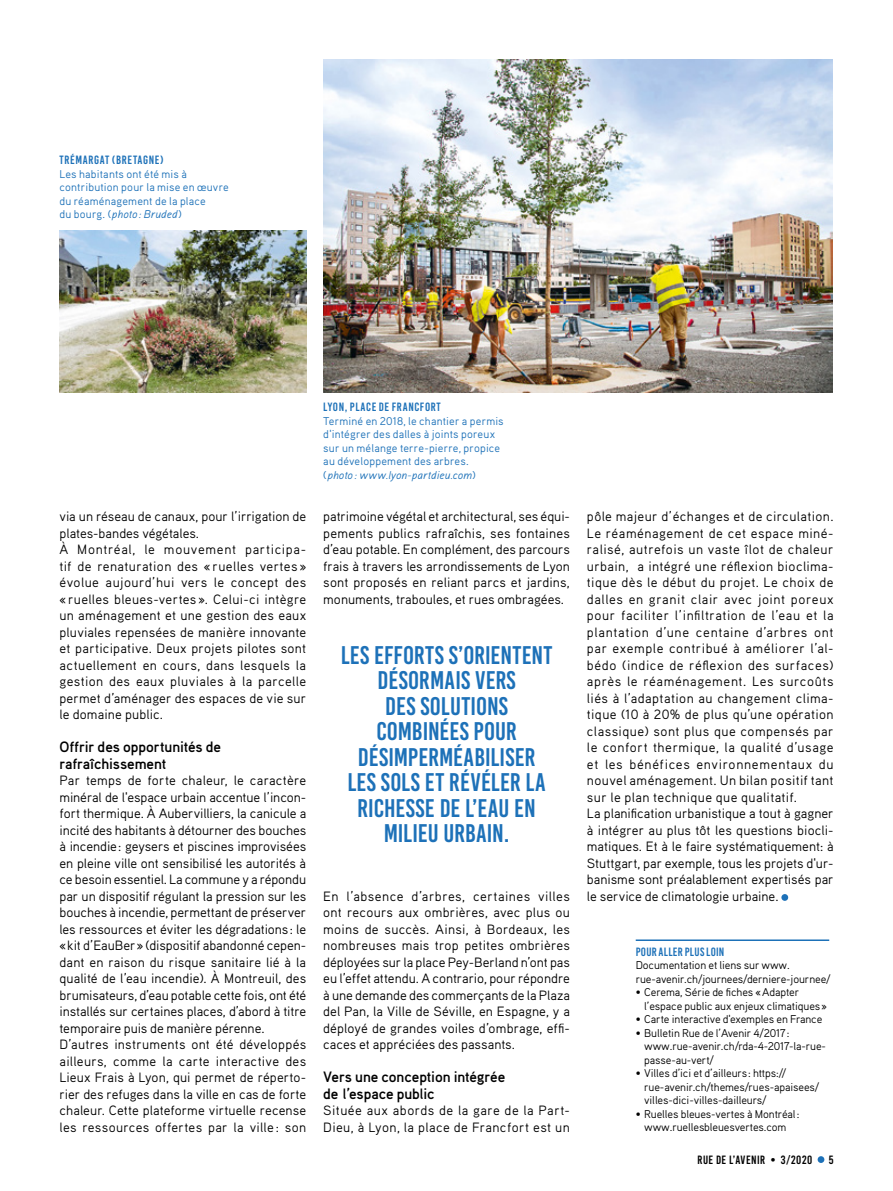
<style>
.page{position:relative;width:893px;height:1191px;background:#fff}
.page>*{position:absolute;margin:0;border:0;box-sizing:border-box;transform-origin:0 0}
.exergue_17_centré{font:25.5px/25.5px "Bebas Kai";letter-spacing:.005em;color:#1d71b8;text-align:center}
._05_soustitres_10{font:700 15px/16.5px "Aaux Pro";letter-spacing:-.005em;color:#000}
._01_texte_courant_sm{font:13.5px/16.5px "Aaux Pro";letter-spacing:.005em;color:#000;text-align:justify}
._01_texte_courant_sm-2{font:13.5px/16.5px "Aaux Pro";letter-spacing:.03em;color:#000}
._06_légende_titre_ca{font:12px "Bebas Kai";letter-spacing:.05em;color:#1d71b8}
.t1{font:12px "Bebas Kai";letter-spacing:.035em;color:#000}
._06_légende_titre_ca-2{font:12px "Bebas Kai";letter-spacing:.025em;color:#1d71b8}
._06_légende_bleu{font:11.25px/13.5px "Aaux Pro";letter-spacing:-.01em;color:#000}
._06_légende_bleu-2{font:11.25px/13.5px "Aaux Pro";letter-spacing:.015em;color:#1d71b8}
.s1{font-style:italic}
</style>
<div class="page">
<div style="left:818px;top:1156px;width:6px;height:7px;background:#1d71b8;border-radius:50%"></div>
<img style="left:323px;top:59px;width:509px;height:333px">
<hr style="left:636px;top:939px;width:193px;height:2px;background:#1d71b8">
<div style="left:781px;top:894px;width:7px;height:7px;background:#1d71b8;border-radius:50%"></div>
<img style="left:60px;top:231px;width:246px;height:161px">
<p class="_06_légende_titre_ca" style="left:60px;top:154px;width:106px">TRÉMARGAT (BRETAGNE)</p>
<p class="_06_légende_bleu-2" style="left:60px;top:167px;width:171px">Les habitants ont été mis à contribution pour la mise en œuvre du réaménagement de la place<br>du bourg. (<span class="s1">photo : Bruded</span>)</p>
<p class="_01_texte_courant_sm" style="left:60px;top:508px;width:248px">via un réseau de canaux, pour l’irrigation de plates-bandes végétales.</p>
<p class="_01_texte_courant_sm" style="left:60px;top:541px;width:248px">À Montréal, le mouvement participa&shy;tif de renaturation des « ruelles vertes » évolue aujourd’hui vers le concept des « ruelles bleues-vertes ». Celui-ci intègre un aménagement et une gestion des eaux pluviales repensées de manière innovante et participative. Deux projets pilotes sont actuellement en cours, dans lesquels la gestion des eaux pluviales à la parcelle permet d’aménager des espaces de vie sur le domaine public.</p>
<p class="_05_soustitres_10" style="left:60px;top:738px;width:163px">Offrir des opportunités de rafraîchissement</p>
<p class="_01_texte_courant_sm" style="left:60px;top:772px;width:248px">Par temps de forte chaleur, le caractère minéral de l'espace urbain accentue l’incon&shy;fort thermique. À Aubervilliers, la canicule a incité des habitants à détourner des bouches à incendie: geysers et piscines improvisées en pleine ville ont sensibilisé les autorités à ce besoin essentiel. La commune y a répondu par un dispositif régulant la pression sur les bouches à incendie, permettant de préserver les ressources et éviter les dégradations: le «kit d’EauBer» (dispositif abandonné cepen&shy;dant en raison du risque sanitaire lié à la qualité de l’eau incendie). À Montreuil, des brumisateurs, d’eau potable cette fois, ont été installés sur certaines places, d’abord à titre temporaire puis de manière pérenne.</p>
<p class="_01_texte_courant_sm" style="left:60px;top:1036px;width:248px">D’autres instruments ont été développés ailleurs, comme la carte interactive des Lieux Frais à Lyon, qui permet de réperto&shy;rier des refuges dans la ville en cas de forte chaleur. Cette plateforme virtuelle recense les ressources offertes par la ville : son</p>
<p class="_06_légende_titre_ca" style="left:323px;top:400px;width:119px">LYON, PLACE DE FRANCFORT</p>
<p class="_06_légende_bleu-2" style="left:323px;top:414px;width:182px">Terminé en 2018, le chantier a permis d'intégrer des dalles à joints poreux sur un mélange terre-pierre, propice au développement des arbres.<br>(<span class="s1">photo : www.lyon-partdieu.com</span>)</p>
<p class="_01_texte_courant_sm" style="left:323px;top:508px;width:248px">patrimoine végétal et architectural, ses équi&shy;pements publics rafraîchis, ses fontaines d’eau potable. En complément, des parcours frais à travers les arrondissements de Lyon sont proposés en reliant parcs et jardins, monuments, traboules, et rues ombragées.</p>
<p class="exergue_17_centré" style="left:341px;top:642px;width:213px">LES EFFORTS S’ORIENTENT<br>DÉSORMAIS VERS<br>DES SOLUTIONS<br>COMBINÉES POUR<br>DÉSIMPERMÉABILISER<br>LES SOLS ET RÉVÉLER LA<br>RICHESSE DE L’EAU EN<br>MILIEU URBAIN.</p>
<p class="_01_texte_courant_sm" style="left:323px;top:887px;width:248px">En l’absence d’arbres, certaines villes ont recours aux ombrières, avec plus ou moins de succès. Ainsi, à Bordeaux, les nombreuses mais trop petites ombrières déployées sur la place Pey-Berland n’ont pas eu l’effet attendu. A contrario, pour répondre à une demande des commerçants de la Plaza del Pan, la Ville de Séville, en Espagne, y a déployé de grandes voiles d’ombrage, effi&shy;caces et appréciées des passants.</p>
<p class="_05_soustitres_10" style="left:323px;top:1068px;width:184px">Vers une conception intégrée de l’espace public</p>
<p class="_01_texte_courant_sm-2" style="left:323px;top:1102px;width:248px">Située aux abords de la gare de la Part-<br>Dieu, à Lyon, la place de Francfort est un</p>
<p class="_01_texte_courant_sm" style="left:587px;top:508px;width:248px">pôle majeur d’échanges et de circulation.<br>Le réaménagement de cet espace miné&shy;ralisé, autrefois un vaste îlot de chaleur urbain, a intégré une réflexion bioclima&shy;tique dès le début du projet. Le choix de dalles en granit clair avec joint poreux pour faciliter l’infiltration de l’eau et la plantation d’une centaine d’arbres ont par exemple contribué à améliorer l’al&shy;bédo (indice de réflexion des surfaces) après le réaménagement. Les surcoûts liés à l’adaptation au changement clima&shy;tique (10 à 20% de plus qu’une opération classique) sont plus que compensés par le confort thermique, la qualité d’usage et les bénéfices environnementaux du nouvel aménagement. Un bilan positif tant sur le plan technique que qualitatif.</p>
<p class="_01_texte_courant_sm" style="left:587px;top:805px;width:248px">La planification urbanistique a tout à gagner à intégrer au plus tôt les questions biocli&shy;matiques. Et à le faire systématiquement: à Stuttgart, par exemple, tous les projets d'ur&shy;banisme sont préalablement expertisés par le service de climatologie urbaine.</p>
<p class="_06_légende_titre_ca-2" style="left:636px;top:945px;width:90px">POUR ALLER PLUS LOIN</p>
<p class="_06_légende_bleu" style="left:636px;top:958px;width:196px">Documentation et liens sur www. rue-avenir.ch/journees/derniere-journee/</p>
<p class="_06_légende_bleu" style="left:644px;top:985px;width:184px;text-indent:-9px">• Cerema, Série de fiches «Adapter l’espace public aux enjeux climatiques»</p>
<p class="_06_légende_bleu" style="left:636px;top:1012px;width:188px">• Carte interactive d'exemples en France</p>
<p class="_06_légende_bleu" style="left:644px;top:1026px;width:183px;text-indent:-9px">• Bulletin Rue de l’Avenir 4/2017: www.rue-avenir.ch/rda-4-2017-la-rue&shy;passe-au-vert/</p>
<p class="_06_légende_bleu" style="left:644px;top:1066px;width:177px;text-indent:-9px">• Villes d’ici et d’ailleurs: https:// rue-avenir.ch/themes/rues-apaisees/ villes-dici-villes-dailleurs/</p>
<p class="_06_légende_bleu" style="left:636px;top:1107px;width:165px;text-align:center">• Ruelles bleues-vertes à Montréal: www.ruellesbleuesvertes.com</p>
<p class="t1" style="left:698px;top:1153px;width:116px">RUE DE L’AVENIR • 3/2020</p>
<p class="t1" style="left:829px;top:1153px;width:6px">5</p>
</div>
